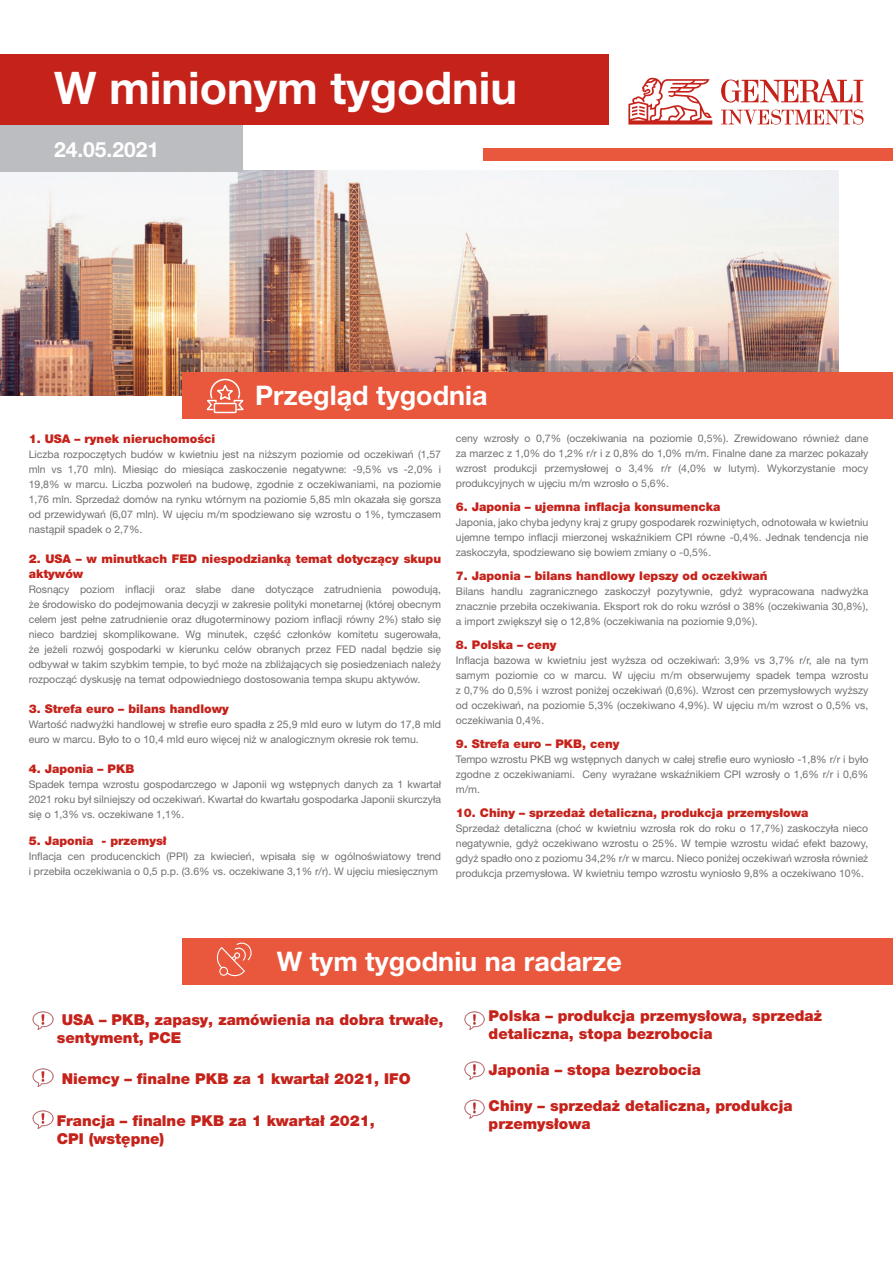
<style>
.page{position:relative;width:893px;height:1263px;background:#fff}
.page>*{position:absolute;margin:0;border:0;box-sizing:border-box;transform-origin:0 0}
.t1{font:700 45px "Helvetica Neue LT Pro";color:#fff}
.t2{font:700 27px "Helvetica Neue LT Pro";color:#fff}
.t3{font:700 21px "Helvetica Neue LT Pro";color:#fff}
.t4{font:900 15px/18px "Helvetica Neue LT Pro";color:#c5221a}
.t5{font:900 12px/15px "Helvetica Neue LT Pro";color:#c5221a}
.t6{font:10.5px/15px "Helvetica Neue LT Pro";color:#6f7073;text-align:justify}
</style>
<div class="page">
<img style="left:0;top:170px;width:839px;height:226px">
<div style="left:183px;top:372px;width:710px;height:47px;background:#e9573d"></div>
<div style="left:183px;top:938px;width:710px;height:47px;background:#e9573d"></div>
<div style="left:0;top:54px;width:608px;height:71px;background:#c5221a"></div>
<div style="left:483px;top:148px;width:410px;height:13px;background:#e9573d"></div>
<svg style="left:206px;top:378px;width:38px;height:36px"></svg>
<div style="left:0;top:125px;width:242px;height:47px;background:#bcbdc0"></div>
<svg style="left:628px;top:77px;width:84px;height:48px"></svg>
<svg style="left:721px;top:110px;width:142px;height:15px"></svg>
<svg style="left:721px;top:79px;width:142px;height:24px"></svg>
<svg style="left:216px;top:942px;width:36px;height:34px"></svg>
<img style="left:32px;top:1011px;width:22px;height:19px">
<img style="left:32px;top:1068px;width:22px;height:19px">
<img style="left:32px;top:1110px;width:22px;height:19px">
<img style="left:464px;top:1011px;width:21px;height:19px">
<img style="left:464px;top:1061px;width:21px;height:19px">
<img style="left:464px;top:1099px;width:21px;height:20px">
<p class="t1" style="left:54px;top:61px;width:465px">W minionym tygodniu</p>
<p class="t3" style="left:54px;top:137px;width:107px">24.05.2021</p>
<p class="t2" style="left:255px;top:378px;width:234px">Przegląd tygodnia</p>
<p class="t5" style="left:29px;top:431px;width:188px">1. USA – rynek nieruchomości</p>
<p class="t6" style="left:29px;top:447px;width:414px">Liczba rozpoczętych budów w kwietniu jest na niższym poziomie od oczekiwań (1,57 mln vs 1,70 mln). Miesiąc do miesiąca zaskoczenie negatywne: -9,5% vs -2,0% i 19,8% w marcu. Liczba pozwoleń na budowę, zgodnie z oczekiwaniami, na poziomie 1,76 mln. Sprzedaż domów na rynku wtórnym na poziomie 5,85 mln okazała się gorsza od przewidywań (6,07 mln). W ujęciu m/m spodziewano się wzrostu o 1%, tymczasem nastąpił spadek o 2,7%.</p>
<p class="t5" style="left:29px;top:551px;width:414px">2. USA – w minutkach FED niespodzianką temat dotyczący skupu aktywów</p>
<p class="t6" style="left:29px;top:582px;width:414px">Rosnący poziom inflacji oraz słabe dane dotyczące zatrudnienia powodują, że środowisko do podejmowania decyzji w zakresie polityki monetarnej (której obecnym celem jest pełne zatrudnienie oraz długoterminowy poziom inflacji równy 2%) stało się nieco bardziej skomplikowane. Wg minutek, część członków komitetu sugerowała, że jeżeli rozwój gospodarki w kierunku celów obranych przez FED nadal będzie się odbywał w takim szybkim tempie, to być może na zbliżających się posiedzeniach należy rozpocząć dyskusję na temat odpowiedniego dostosowania tempa skupu aktywów.</p>
<p class="t5" style="left:29px;top:701px;width:202px">3. Strefa euro – bilans handlowy</p>
<p class="t6" style="left:29px;top:717px;width:414px">Wartość nadwyżki handlowej w strefie euro spadła z 25,9 mld euro w lutym do 17,8 mld euro w marcu. Było to o 10,4 mld euro więcej niż w analogicznym okresie rok temu.</p>
<p class="t5" style="left:29px;top:761px;width:107px">4. Japonia – PKB</p>
<p class="t6" style="left:29px;top:777px;width:414px">Spadek tempa wzrostu gospodarczego w Japonii wg wstępnych danych za 1 kwartał 2021 roku był silniejszy od oczekiwań. Kwartał do kwartału gospodarka Japonii skurczyła się o 1,3% vs. oczekiwane 1,1%.</p>
<p class="t5" style="left:29px;top:833px;width:140px">5. Japonia - przemysł</p>
<p class="t6" style="left:29px;top:849px;width:414px">Inflacja cen producenckich (PPI) za kwiecień, wpisała się w ogólnoświatowy trend i przebiła oczekiwania o 0,5 p.p. (3.6% vs. oczekiwane 3,1% r/r). W ujęciu miesięcznym</p>
<p class="t6" style="left:456px;top:431px;width:414px">ceny wzrosły o 0,7% (oczekiwania na poziomie 0,5%). Zrewidowano również dane za marzec z 1,0% do 1,2% r/r i z 0,8% do 1,0% m/m. Finalne dane za marzec pokazały wzrost produkcji przemysłowej o 3,4% r/r (4,0% w lutym). Wykorzystanie mocy produkcyjnych w ujęciu m/m wzrosło o 5,6%.</p>
<p class="t5" style="left:456px;top:499px;width:266px">6. Japonia – ujemna inflacja konsumencka</p>
<p class="t6" style="left:456px;top:515px;width:414px">Japonia, jako chyba jedyny kraj z grupy gospodarek rozwiniętych, odnotowała w kwietniu ujemne tempo inflacji mierzonej wskaźnikiem CPI równe -0,4%. Jednak tendencja nie zaskoczyła, spodziewano się bowiem zmiany o -0,5%.</p>
<p class="t5" style="left:456px;top:568px;width:313px">7. Japonia – bilans handlowy lepszy od oczekiwań</p>
<p class="t6" style="left:456px;top:584px;width:414px">Bilans handlu zagranicznego zaskoczył pozytywnie, gdyż wypracowana nadwyżka znacznie przebiła oczekiwania. Eksport rok do roku wzrósł o 38% (oczekiwania 30,8%), a import zwiększył się o 12,8% (oczekiwania na poziomie 9,0%).</p>
<p class="t5" style="left:456px;top:637px;width:102px">8. Polska – ceny</p>
<p class="t6" style="left:456px;top:653px;width:414px">Inflacja bazowa w kwietniu jest wyższa od oczekiwań: 3,9% vs 3,7% r/r, ale na tym samym poziomie co w marcu. W ujęciu m/m obserwujemy spadek tempa wzrostu z 0,7% do 0,5% i wzrost poniżej oczekiwań (0,6%). Wzrost cen przemysłowych wyższy od oczekiwań, na poziomie 5,3% (oczekiwano 4,9%). W ujęciu m/m wzrost o 0,5% vs, oczekiwania 0,4%.</p>
<p class="t5" style="left:456px;top:736px;width:165px">9. Strefa euro – PKB, ceny</p>
<p class="t6" style="left:456px;top:752px;width:414px">Tempo wzrostu PKB wg wstępnych danych w całej strefie euro wyniosło -1,8% r/r i było zgodne z oczekiwaniami. Ceny wyrażane wskaźnikiem CPI wzrosły o 1,6% r/r i 0,6% m/m.</p>
<p class="t5" style="left:456px;top:805px;width:354px">10. Chiny – sprzedaż detaliczna, produkcja przemysłowa</p>
<p class="t6" style="left:456px;top:821px;width:414px">Sprzedaż detaliczna (choć w kwietniu wzrosła rok do roku o 17,7%) zaskoczyła nieco negatywnie, gdyż oczekiwano wzrostu o 25%. W tempie wzrostu widać efekt bazowy, gdyż spadło ono z poziomu 34,2% r/r w marcu. Nieco poniżej oczekiwań wzrosła również produkcja przemysłowa. W kwietniu tempo wzrostu wyniosło 9,8% a oczekiwano 10%.</p>
<p class="t2" style="left:277px;top:944px;width:347px">W tym tygodniu na radarze</p>
<p class="t4" style="left:57px;top:1010px;width:388px;text-indent:5px">USA – PKB, zapasy, zamówienia na dobra trwałe, sentyment, PCE</p>
<p class="t4" style="left:62px;top:1070px;width:350px">Niemcy – finalne PKB za 1 kwartał 2021, IFO</p>
<p class="t4" style="left:57px;top:1112px;width:319px">Francja – finalne PKB za 1 kwartał 2021,</p>
<p class="t4" style="left:57px;top:1130px;width:109px">CPI (wstępne)</p>
<p class="t4" style="left:489px;top:1006px;width:335px">Polska – produkcja przemysłowa, sprzedaż detaliczna, stopa bezrobocia</p>
<p class="t4" style="left:489px;top:1060px;width:214px">Japonia – stopa bezrobocia</p>
<p class="t4" style="left:489px;top:1096px;width:305px">Chiny – sprzedaż detaliczna, produkcja przemysłowa</p>
</div>
